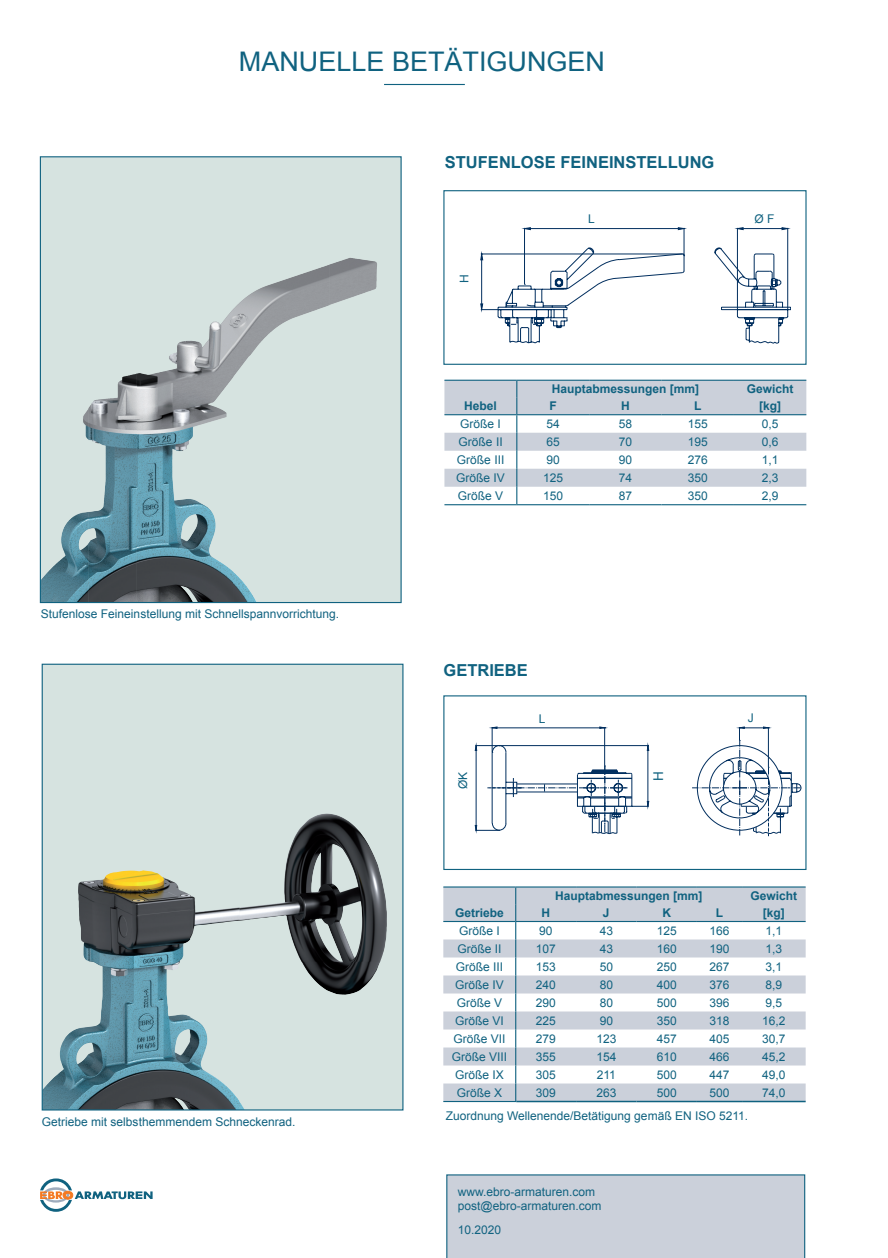
<style>
.page{position:relative;width:888px;height:1258px;background:#fff}
.page>*{position:absolute;margin:0;border:0;box-sizing:border-box;transform-origin:0 0}
.t1{font:27px "Arial";color:#106280}
.t2{font:700 16.5px "Arial";color:#106280}
.t3{font:13.5px "Arial";color:#106280}
.t4{font:12px/14.1px "Arial";color:#106280}
.t5{font:700 12px "Arial";color:#106280}
</style>
<div class="page">
<div style="left:446px;top:1174px;width:359px;height:84px;background:#cbd0da"></div>
<svg style="left:40px;top:1178px;width:113px;height:34px"></svg>
<div style="left:40px;top:157px;width:361px;height:445px;background:#d6e3e0"></div>
<img style="left:233px;top:265px;width:96px;height:91px">
<img style="left:329px;top:258px;width:48px;height:47px">
<img style="left:137px;top:309px;width:96px;height:292px">
<img style="left:88px;top:373px;width:49px;height:228px">
<img style="left:233px;top:356px;width:16px;height:21px">
<img style="left:83px;top:408px;width:6px;height:32px">
<img style="left:42px;top:512px;width:47px;height:89px">
<img style="left:233px;top:571px;width:23px;height:30px">
<div style="left:42px;top:664px;width:361px;height:446px;background:#d6e3e0"></div>
<img style="left:239px;top:813px;width:148px;height:149px">
<img style="left:44px;top:870px;width:146px;height:238px">
<img style="left:190px;top:895px;width:49px;height:44px">
<img style="left:302px;top:962px;width:78px;height:33px">
<img style="left:190px;top:1017px;width:49px;height:91px">
<svg style="left:239px;top:1101px;width:5px;height:7px"></svg>
<svg style="left:475px;top:727px;width:326px;height:109px"></svg>
<div style="left:443px;top:695px;width:363px;height:175px;border:1px solid #106280"></div>
<svg style="left:480px;top:227px;width:311px;height:116px"></svg>
<div style="left:443px;top:190px;width:363px;height:175px;border:1px solid #106280"></div>
<hr style="left:384px;top:84px;width:81px;height:1px;background:#106280">
<svg style="left:443px;top:887px;width:363px;height:214px;fill:#cbd0da"></svg>
<hr style="left:516px;top:1101px;width:60px;height:1px;background:#106280">
<hr style="left:576px;top:1101px;width:60px;height:1px;background:#106280">
<hr style="left:636px;top:1101px;width:61px;height:1px;background:#106280">
<hr style="left:697px;top:1101px;width:45px;height:1px;background:#106280">
<hr style="left:742px;top:1101px;width:64px;height:1px;background:#106280">
<hr style="left:443px;top:886px;width:73px;height:1px;background:#106280">
<hr style="left:516px;top:886px;width:60px;height:1px;background:#106280">
<hr style="left:576px;top:886px;width:60px;height:1px;background:#106280">
<hr style="left:636px;top:886px;width:61px;height:1px;background:#106280">
<hr style="left:697px;top:886px;width:45px;height:1px;background:#106280">
<hr style="left:443px;top:921px;width:73px;height:1px;background:#106280">
<hr style="left:742px;top:886px;width:64px;height:1px;background:#106280">
<hr style="left:516px;top:921px;width:60px;height:1px;background:#106280">
<hr style="left:576px;top:921px;width:60px;height:1px;background:#106280">
<hr style="left:636px;top:921px;width:61px;height:1px;background:#106280">
<hr style="left:697px;top:921px;width:45px;height:1px;background:#106280">
<hr style="left:742px;top:921px;width:64px;height:1px;background:#106280">
<svg style="left:515px;top:887px;width:1px;height:214px"></svg>
<hr style="left:443px;top:1101px;width:73px;height:1px;background:#106280">
<hr style="left:444px;top:504px;width:73px;height:1px;background:#106280">
<svg style="left:444px;top:380px;width:362px;height:124px"></svg>
<hr style="left:517px;top:504px;width:72px;height:1px;background:#106280">
<hr style="left:589px;top:504px;width:73px;height:1px;background:#106280">
<hr style="left:662px;top:504px;width:72px;height:1px;background:#106280">
<hr style="left:734px;top:504px;width:72px;height:1px;background:#106280">
<h1 class="t1" style="left:239px;top:44px;width:368px">MANUELLE BETÄTIGUNGEN</h1>
<h2 class="t2" style="left:445px;top:152px;width:271px">STUFENLOSE FEINEINSTELLUNG</h2>
<p class="t4" style="left:457px;top:283px;width:10px;rotate:-90deg">H</p>
<p class="t4" style="left:588px;top:211px;width:8px">L</p>
<p class="t4" style="left:754px;top:211px;width:22px">Ø F</p>
<p class="t5" style="left:552px;top:381px;width:149px">Hauptabmessungen [mm]</p>
<p class="t5" style="left:747px;top:381px;width:48px">Gewicht</p>
<p class="t4" style="left:41px;top:607px;width:300px">Stufenlose Feineinstellung mit Schnellspannvorrichtung.</p>
<p class="t5" style="left:464px;top:398px;width:34px">Hebel</p>
<p class="t5" style="left:549px;top:398px;width:9px">F</p>
<p class="t5" style="left:621px;top:398px;width:10px">H</p>
<p class="t5" style="left:694px;top:398px;width:9px">L</p>
<p class="t5" style="left:759px;top:398px;width:23px">[kg]</p>
<p class="t4" style="left:460px;top:417px;width:42px">Größe I</p>
<p class="t4" style="left:546px;top:417px;width:15px">54</p>
<p class="t4" style="left:619px;top:417px;width:15px">58</p>
<p class="t4" style="left:688px;top:417px;width:22px">155</p>
<p class="t4" style="left:762px;top:417px;width:18px">0,5</p>
<p class="t4" style="left:459px;top:435px;width:46px">Größe II</p>
<p class="t4" style="left:546px;top:435px;width:15px">65</p>
<p class="t4" style="left:619px;top:435px;width:15px">70</p>
<p class="t4" style="left:688px;top:435px;width:22px">195</p>
<p class="t4" style="left:762px;top:435px;width:18px">0,6</p>
<p class="t4" style="left:457px;top:453px;width:49px">Größe III</p>
<p class="t4" style="left:546px;top:453px;width:15px">90</p>
<p class="t4" style="left:619px;top:453px;width:15px">90</p>
<p class="t4" style="left:688px;top:453px;width:22px">276</p>
<p class="t4" style="left:762px;top:453px;width:18px">1,1</p>
<p class="t4" style="left:456px;top:471px;width:50px">Größe IV</p>
<p class="t4" style="left:543px;top:471px;width:22px">125</p>
<p class="t4" style="left:619px;top:471px;width:15px">74</p>
<p class="t4" style="left:688px;top:471px;width:22px">350</p>
<p class="t4" style="left:762px;top:471px;width:18px">2,3</p>
<p class="t4" style="left:458px;top:489px;width:47px">Größe V</p>
<p class="t4" style="left:543px;top:489px;width:22px">150</p>
<p class="t4" style="left:619px;top:489px;width:15px">87</p>
<p class="t4" style="left:688px;top:489px;width:22px">350</p>
<p class="t4" style="left:762px;top:489px;width:18px">2,9</p>
<h2 class="t2" style="left:443px;top:659px;width:86px">GETRIEBE</h2>
<p class="t4" style="left:539px;top:712px;width:8px">L</p>
<p class="t4" style="left:748px;top:711px;width:7px">J</p>
<p class="t4" style="left:456px;top:789px;width:19px;rotate:-90deg">ØK</p>
<p class="t3" style="left:650px;top:781px;width:11px;rotate:-90deg">H</p>
<p class="t5" style="left:555px;top:888px;width:149px">Hauptabmessungen [mm]</p>
<p class="t5" style="left:750px;top:888px;width:48px">Gewicht</p>
<p class="t5" style="left:455px;top:905px;width:50px">Getriebe</p>
<p class="t5" style="left:542px;top:905px;width:10px">H</p>
<p class="t5" style="left:603px;top:905px;width:8px">J</p>
<p class="t5" style="left:662px;top:905px;width:10px">K</p>
<p class="t5" style="left:716px;top:905px;width:9px">L</p>
<p class="t5" style="left:763px;top:905px;width:23px">[kg]</p>
<p class="t4" style="left:459px;top:924px;width:42px">Größe I</p>
<p class="t4" style="left:539px;top:924px;width:15px">90</p>
<p class="t4" style="left:600px;top:924px;width:15px">43</p>
<p class="t4" style="left:657px;top:924px;width:22px">125</p>
<p class="t4" style="left:709px;top:924px;width:22px">166</p>
<p class="t4" style="left:765px;top:924px;width:18px">1,1</p>
<p class="t4" style="left:457px;top:942px;width:46px">Größe II</p>
<p class="t4" style="left:536px;top:942px;width:22px">107</p>
<p class="t4" style="left:600px;top:942px;width:15px">43</p>
<p class="t4" style="left:657px;top:942px;width:22px">160</p>
<p class="t4" style="left:709px;top:942px;width:22px">190</p>
<p class="t4" style="left:765px;top:942px;width:18px">1,3</p>
<p class="t4" style="left:456px;top:960px;width:49px">Größe III</p>
<p class="t4" style="left:536px;top:960px;width:22px">153</p>
<p class="t4" style="left:600px;top:960px;width:15px">50</p>
<p class="t4" style="left:657px;top:960px;width:22px">250</p>
<p class="t4" style="left:709px;top:960px;width:22px">267</p>
<p class="t4" style="left:765px;top:960px;width:18px">3,1</p>
<p class="t4" style="left:455px;top:978px;width:50px">Größe IV</p>
<p class="t4" style="left:536px;top:978px;width:22px">240</p>
<p class="t4" style="left:600px;top:978px;width:15px">80</p>
<p class="t4" style="left:657px;top:978px;width:22px">400</p>
<p class="t4" style="left:709px;top:978px;width:22px">376</p>
<p class="t4" style="left:765px;top:978px;width:18px">8,9</p>
<p class="t4" style="left:457px;top:996px;width:47px">Größe V</p>
<p class="t4" style="left:536px;top:996px;width:22px">290</p>
<p class="t4" style="left:600px;top:996px;width:15px">80</p>
<p class="t4" style="left:657px;top:996px;width:22px">500</p>
<p class="t4" style="left:709px;top:996px;width:22px">396</p>
<p class="t4" style="left:765px;top:996px;width:18px">9,5</p>
<p class="t4" style="left:455px;top:1014px;width:50px">Größe VI</p>
<p class="t4" style="left:536px;top:1014px;width:22px">225</p>
<p class="t4" style="left:600px;top:1014px;width:15px">90</p>
<p class="t4" style="left:657px;top:1014px;width:22px">350</p>
<p class="t4" style="left:709px;top:1014px;width:22px">318</p>
<p class="t4" style="left:762px;top:1014px;width:25px">16,2</p>
<p class="t4" style="left:454px;top:1032px;width:54px">Größe VII</p>
<p class="t4" style="left:536px;top:1032px;width:22px">279</p>
<p class="t4" style="left:596px;top:1032px;width:22px">123</p>
<p class="t4" style="left:657px;top:1032px;width:22px">457</p>
<p class="t4" style="left:709px;top:1032px;width:22px">405</p>
<p class="t4" style="left:762px;top:1032px;width:25px">30,7</p>
<p class="t4" style="left:452px;top:1050px;width:57px">Größe VIII</p>
<p class="t4" style="left:536px;top:1050px;width:22px">355</p>
<p class="t4" style="left:596px;top:1050px;width:22px">154</p>
<p class="t4" style="left:657px;top:1050px;width:22px">610</p>
<p class="t4" style="left:709px;top:1050px;width:22px">466</p>
<p class="t4" style="left:762px;top:1050px;width:25px">45,2</p>
<p class="t4" style="left:455px;top:1068px;width:50px">Größe IX</p>
<p class="t4" style="left:536px;top:1068px;width:22px">305</p>
<p class="t4" style="left:597px;top:1068px;width:21px">211</p>
<p class="t4" style="left:657px;top:1068px;width:22px">500</p>
<p class="t4" style="left:709px;top:1068px;width:22px">447</p>
<p class="t4" style="left:762px;top:1068px;width:25px">49,0</p>
<p class="t4" style="left:457px;top:1086px;width:47px">Größe X</p>
<p class="t4" style="left:536px;top:1086px;width:22px">309</p>
<p class="t4" style="left:596px;top:1086px;width:22px">263</p>
<p class="t4" style="left:657px;top:1086px;width:22px">500</p>
<p class="t4" style="left:709px;top:1086px;width:22px">500</p>
<p class="t4" style="left:762px;top:1086px;width:25px">74,0</p>
<p class="t4" style="left:42px;top:1115px;width:255px">Getriebe mit selbsthemmendem Schneckenrad.</p>
<p class="t4" style="left:446px;top:1108px;width:304px">Zuordnung Wellenende/Betätigung gemäß EN ISO 5211.</p>
<p class="t4" style="left:458px;top:1184px;width:145px">www.ebro-armaturen.com post@ebro-armaturen.com</p>
<p class="t4" style="left:458px;top:1223px;width:45px">10.2020</p>
</div>
